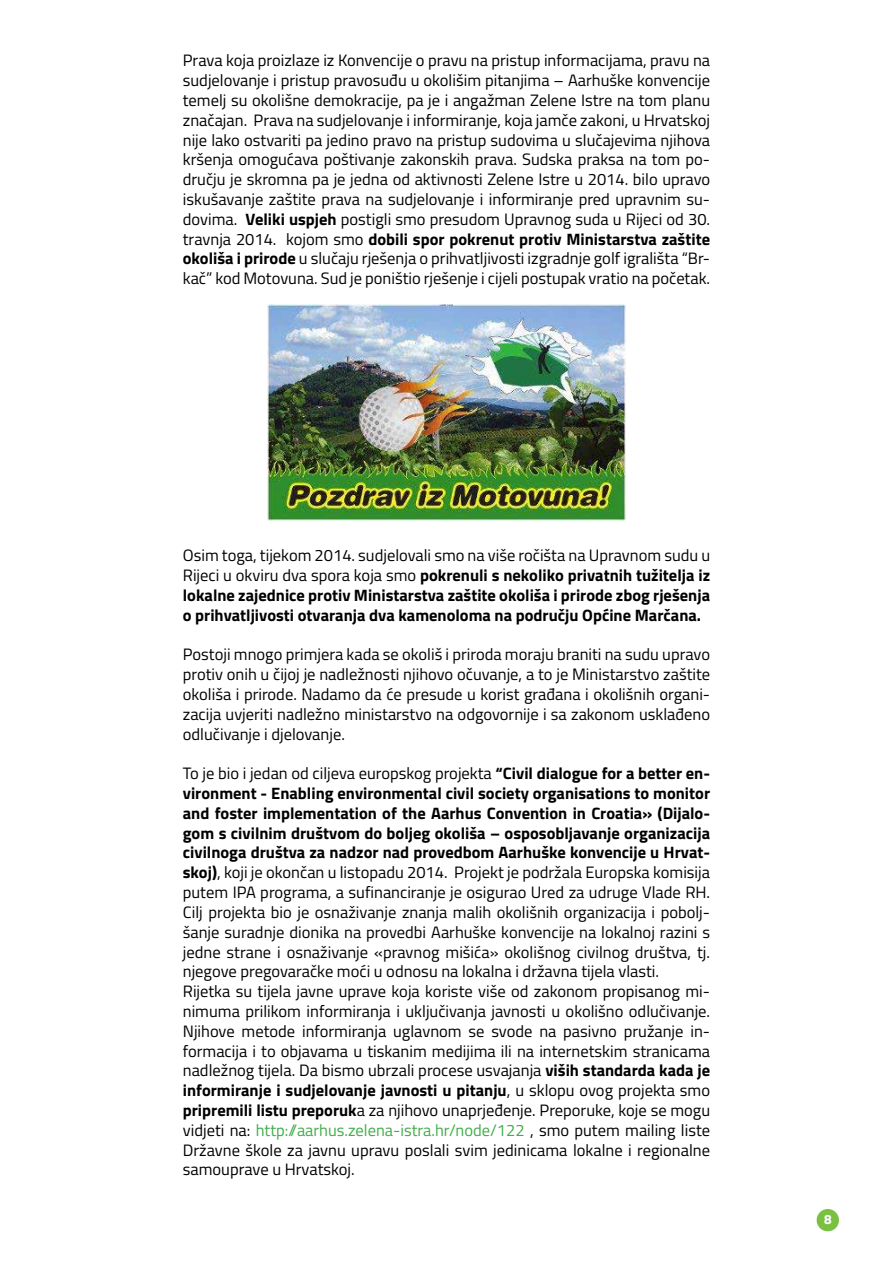
<style>
.page{position:relative;width:893px;height:1263px;background:#fff}
.page>*{position:absolute;margin:0;border:0;box-sizing:border-box;transform-origin:0 0}
.t1{font:16.5px/19.8px "Titillium";color:#000;text-align:justify}
.t2{font:700 16.5px/19.8px "Titillium";color:#000;text-align:justify}
.t3{font:700 13.5px "Titillium";color:#fff}
.s1{font-weight:700}
.s2{font-weight:400}
.s3{color:#41ad49}
</style>
<div class="page">
<img style="left:268px;top:304px;width:357px;height:216px">
<div style="left:817px;top:1209px;width:22px;height:22px;background:#7ac143;border-radius:50%"></div>
<p class="t1" style="left:183px;top:50px;width:529px">Prava koja proizlaze iz Konvencije o pravu na pristup informacijama, pravu na sudjelovanje i pristup pravosuđu u okolišim pitanjima – Aarhuške konvencije temelj su okolišne demokracije, pa je i angažman Zelene Istre na tom planu značajan. Prava na sudjelovanje i informiranje, koja jamče zakoni, u Hrvatskoj nije lako ostvariti pa jedino pravo na pristup sudovima u slučajevima njihova kršenja omogućava poštivanje zakonskih prava. Sudska praksa na tom po&shy;dručju je skromna pa je jedna od aktivnosti Zelene Istre u 2014. bilo upravo iskušavanje zaštite prava na sudjelovanje i informiranje pred upravnim su&shy;dovima. <span class="s1">Veliki uspjeh</span> postigli smo presudom Upravnog suda u Rijeci od 30. travnja 2014. kojom smo <span class="s1">dobili spor pokrenut protiv Ministarstva zaštite okoliša i prirode</span> u slučaju rješenja o prihvatljivosti izgradnje golf igrališta “Br&shy;kač” kod Motovuna. Sud je poništio rješenje i cijeli postupak vratio na početak.</p>
<p class="t2" style="left:183px;top:545px;width:529px"><span class="s2">Osim toga, tijekom 2014. sudjelovali smo na više ročišta na Upravnom sudu u Rijeci u okviru dva spora koja smo</span> pokrenuli s nekoliko privatnih tužitelja iz lokalne zajednice protiv Ministarstva zaštite okoliša i prirode zbog rješenja o prihvatljivosti otvaranja dva kamenoloma na području Općine Marčana.</p>
<p class="t1" style="left:183px;top:644px;width:529px">Postoji mnogo primjera kada se okoliš i priroda moraju braniti na sudu upravo protiv onih u čijoj je nadležnosti njihovo očuvanje, a to je Ministarstvo zaštite okoliša i prirode. Nadamo da će presude u korist građana i okolišnih organi&shy;zacija uvjeriti nadležno ministarstvo na odgovornije i sa zakonom usklađeno odlučivanje i djelovanje.</p>
<p class="t1" style="left:183px;top:763px;width:529px;text-align:left">To je bio i jedan od ciljeva europskog projekta <span class="s1">“Civil dialogue for a better en&shy;vironment - Enabling environmental civil society organisations to monitor and foster implementation of the Aarhus Convention in Croatia» (Dijalo&shy;gom s civilnim društvom do boljeg okoliša – osposobljavanje organizacija civilnoga društva za nadzor nad provedbom Aarhuške konvencije u Hrvat&shy;skoj)</span>, koji je okončan u listopadu 2014. Projekt je podržala Europska komisija putem IPA programa, a sufinanciranje je osigurao Ured za udruge Vlade RH.<br>Cilj projekta bio je osnaživanje znanja malih okolišnih organizacija i pobolj&shy;šanje suradnje dionika na provedbi Aarhuške konvencije na lokalnoj razini s jedne strane i osnaživanje «pravnog mišića» okolišnog civilnog društva, tj. njegove pregovaračke moći u odnosu na lokalna i državna tijela vlasti.<br>Rijetka su tijela javne uprave koja koriste više od zakonom propisanog mi&shy;nimuma prilikom informiranja i uključivanja javnosti u okolišno odlučivanje.<br>Njihove metode informiranja uglavnom se svode na pasivno pružanje in&shy;formacija i to objavama u tiskanim medijima ili na internetskim stranicama nadležnog tijela. Da bismo ubrzali procese usvajanja <span class="s1">viših standarda kada je informiranje i sudjelovanje javnosti u pitanju</span>, u sklopu ovog projekta smo <span class="s1">pripremili listu preporuk</span>a za njihovo unaprjeđenje. Preporuke, koje se mogu vidjeti na: <span class="s3">http://aarhus.zelena-istra.hr/node/122</span> , smo putem mailing liste Državne škole za javnu upravu poslali svim jedinicama lokalne i regionalne samouprave u Hrvatskoj.</p>
<p class="t3" style="left:824px;top:1209px;width:9px">8</p>
</div>
